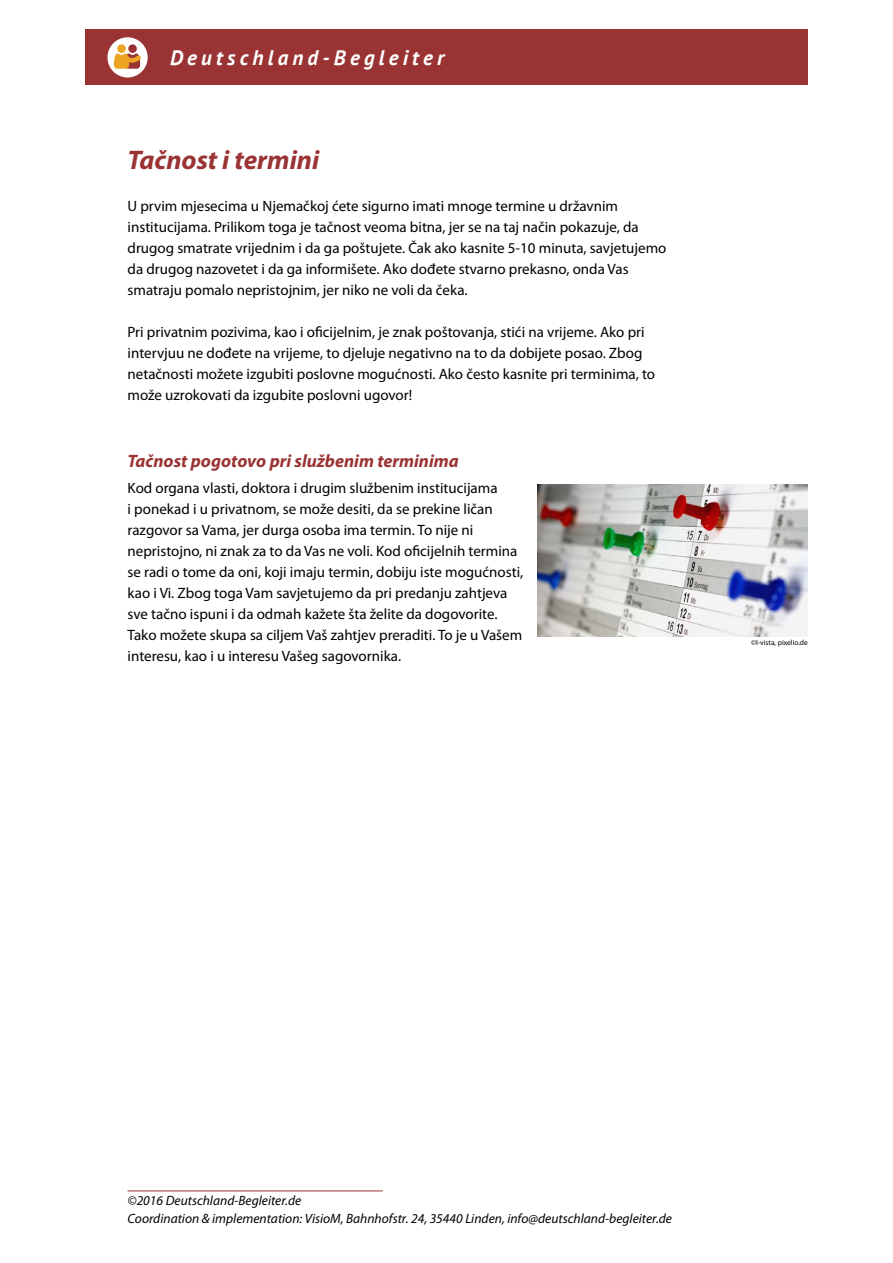
<style>
.page{position:relative;width:893px;height:1263px;background:#fff}
.page>*{position:absolute;margin:0;border:0;box-sizing:border-box;transform-origin:0 0}
.titel{font:italic 700 27px "Myriad Pro";color:#9a3334}
.t1{font:italic 700 21px "PT Sans";letter-spacing:.2em;color:#fff}
.subtitel{font:italic 700 18px "Myriad Pro";color:#9a3334}
.t2{font:15px/21px "Myriad Pro";color:#000}
.t3{font:italic 13.5px "Myriad Pro";color:#000}
.subtitel-2{font:7.5px "Myriad Pro";color:#000}
</style>
<div class="page">
<div style="left:85px;top:30px;width:723px;height:55px;background:#9a3334"></div>
<div style="left:107px;top:37px;width:41px;height:41px;background:#fff;border-radius:50%"></div>
<div style="left:128px;top:44px;width:9px;height:9px;background:#9a3334;border-radius:50%"></div>
<svg style="left:114px;top:53px;width:27px;height:16px"></svg>
<div style="left:117px;top:44px;width:9px;height:9px;background:#eea423;border-radius:50%"></div>
<hr style="left:128px;top:1190px;width:255px;height:1px;background:#9a3334">
<img style="left:538px;top:485px;width:270px;height:152px">
<p class="t1" style="left:170px;top:43px;width:276px">Deutschland-Begleiter</p>
<p class="titel" style="left:128px;top:142px;width:193px">Tačnost i termini</p>
<p class="t2" style="left:128px;top:195px;width:540px">U prvim mjesecima u Njemačkoj ćete sigurno imati mnoge termine u državnim institucijama. Prilikom toga je tačnost veoma bitna, jer se na taj način pokazuje, da drugog smatrate vrijednim i da ga poštujete. Čak ako kasnite 5-10 minuta, savjetujemo da drugog nazovetet i da ga informišete. Ako dođete stvarno prekasno, onda Vas smatraju pomalo nepristojnim, jer niko ne voli da čeka.</p>
<p class="t2" style="left:128px;top:321px;width:529px">Pri privatnim pozivima, kao i oficijelnim, je znak poštovanja, stići na vrijeme. Ako pri intervjuu ne dođete na vrijeme, to djeluje negativno na to da dobijete posao. Zbog netačnosti možete izgubiti poslovne mogućnosti. Ako često kasnite pri terminima, to može uzrokovati da izgubite poslovni ugovor!</p>
<p class="subtitel" style="left:128px;top:450px;width:333px">Tačnost pogotovo pri službenim terminima</p>
<p class="t2" style="left:128px;top:477px;width:397px">Kod organa vlasti, doktora i drugim službenim institucijama<br>i ponekad i u privatnom, se može desiti, da se prekine ličan razgovor sa Vama, jer durga osoba ima termin. To nije ni nepristojno, ni znak za to da Vas ne voli. Kod oficijelnih termina se radi o tome da oni, koji imaju termin, dobiju iste mogućnosti, kao i Vi. Zbog toga Vam savjetujemo da pri predanju zahtjeva sve tačno ispuni i da odmah kažete šta želite da dogovorite.<br>Tako možete skupa sa ciljem Vaš zahtjev preraditi. To je u Vašem interesu, kao i u interesu Vašeg sagovornika.</p>
<p class="subtitel-2" style="left:751px;top:638px;width:58px">©I-vista, pixelio.de</p>
<p class="t3" style="left:128px;top:1192px;width:175px">©2016 Deutschland-Begleiter.de</p>
<p class="t3" style="left:128px;top:1210px;width:546px">Coordination &amp; implementation: VisioM, Bahnhofstr. 24, 35440 Linden, info@deutschland-begleiter.de</p>
</div>
